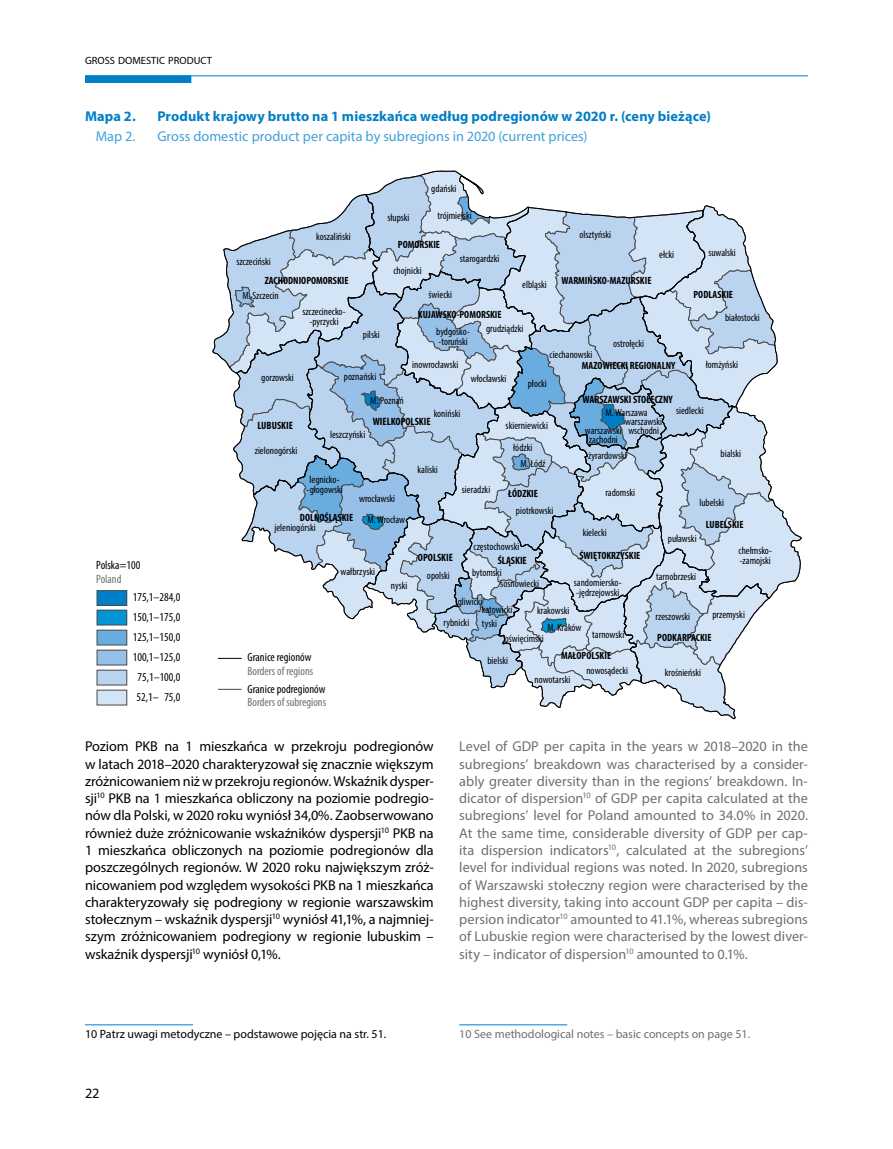
<style>
.page{position:relative;width:893px;height:1149px;background:#fff}
.page>*{position:absolute;margin:0;border:0;box-sizing:border-box;transform-origin:0 0}
.Tekst_podstawowy_EN{font:14.25px/17.2px "Myriad Pro";color:#706f6f;text-align:justify}
.Tekst_podstawowy_PL{font:14.25px/17.2px "Myriad Pro";letter-spacing:-.01em;color:#000;text-align:justify}
.Tytuł_mapy_PL{font:700 14.25px "Myriad Pro";letter-spacing:.01em;color:#007ec7}
.Tytuł_mapy_EN{font:14.25px "Myriad Pro";color:#41a0da}
.t1{font:condensed 12px/13.5px "Myriad Pro";color:#000}
.t2{font:condensed 12px/13.5px "Myriad Pro";color:#6f6f6e}
.Przypis_PL{font:12px "Myriad Pro";color:#000}
.Przypis_EN{font:12px "Myriad Pro";color:#706f6f}
.t3{font:700 condensed 10.65px "Myriad Pro";color:#000}
.t4{font:condensed 10.65px "Myriad Pro";color:#000}
.t5{font:condensed 10.5px/9.9px "Myriad Pro";color:#000}
.t6{font:700 condensed 10.5px "Myriad Pro";color:#000}
.t7{font:10.5px "Myriad Pro";color:#000}
.s1{color:#6f6f6e}
.s2{color:#000}
</style>
<div class="page">
<div style="left:85px;top:75px;width:106px;height:8px;background:#007ec7"></div>
<hr style="left:85px;top:75px;width:723px;height:1px;background:#007ec7">
<div style="left:97px;top:690px;width:30px;height:14px;background:#d3e4f7"></div>
<div style="left:97px;top:650px;width:30px;height:14px;background:#96c0e8"></div>
<div style="left:97px;top:649px;width:30px;height:16px;border:1px solid #4a4949"></div>
<div style="left:97px;top:630px;width:30px;height:14px;background:#69acdf"></div>
<div style="left:97px;top:629px;width:30px;height:16px;border:1px solid #4a4949"></div>
<div style="left:97px;top:670px;width:30px;height:14px;background:#bad4f0"></div>
<div style="left:97px;top:669px;width:30px;height:16px;border:1px solid #4a4949"></div>
<div style="left:97px;top:610px;width:30px;height:15px;background:#0095d4"></div>
<div style="left:97px;top:609px;width:30px;height:16px;border:1px solid #4a4949"></div>
<div style="left:97px;top:590px;width:30px;height:15px;background:#007ec7"></div>
<div style="left:97px;top:590px;width:30px;height:15px;border:1px solid #4a4949"></div>
<svg style="left:212px;top:170px;width:590px;height:549px"></svg>
<hr style="left:85px;top:1024px;width:108px;height:1px;background:#007ec7">
<hr style="left:459px;top:1024px;width:108px;height:1px;background:#007ec7">
<p class="t7" style="left:85px;top:54px;width:129px">GROSS DOMESTIC PRODUCT</p>
<p class="Tytuł_mapy_PL" style="left:85px;top:107px;width:52px">Mapa 2.</p>
<p class="Tytuł_mapy_PL" style="left:157px;top:107px;width:555px">Produkt krajowy brutto na 1 mieszkańca według podregionów w 2020 r. (ceny bieżące)</p>
<p class="Tytuł_mapy_EN" style="left:96px;top:127px;width:41px">Map 2.</p>
<p class="Tytuł_mapy_EN" style="left:157px;top:127px;width:432px">Gross domestic product per capita by subregions in 2020 (current prices)</p>
<p class="t5" style="left:431px;top:183px;width:27px">gdański</p>
<p class="t5" style="left:387px;top:213px;width:24px">słupski</p>
<p class="t5" style="left:438px;top:210px;width:36px">trójmiejski</p>
<p class="t5" style="left:316px;top:232px;width:36px">koszaliński</p>
<p class="t6" style="left:398px;top:238px;width:44px">POMORSKIE</p>
<p class="t5" style="left:579px;top:229px;width:33px">olsztyński</p>
<p class="t5" style="left:236px;top:256px;width:36px">szczeciński</p>
<p class="t6" style="left:265px;top:273px;width:85px">ZACHODNIOPOMORSKIE</p>
<p class="t5" style="left:242px;top:290px;width:38px">M. Szczecin</p>
<p class="t5" style="left:393px;top:265px;width:30px">chojnicki</p>
<p class="t5" style="left:429px;top:289px;width:25px">świecki</p>
<p class="t5" style="left:460px;top:253px;width:41px">starogardzki</p>
<p class="t5" style="left:522px;top:279px;width:26px">elbląski</p>
<p class="t6" style="left:562px;top:274px;width:91px">WARMIŃSKO-MAZURSKIE</p>
<p class="t4" style="left:659px;top:248px;width:16px">ełcki</p>
<p class="t5" style="left:302px;top:306px;width:45px;text-align:center">szczecinecko--pyrzycki</p>
<p class="t5" style="left:363px;top:329px;width:18px">pilski</p>
<p class="t6" style="left:418px;top:308px;width:85px">KUJAWSKO-POMORSKIE</p>
<p class="t5" style="left:436px;top:327px;width:35px">bydgosko--toruński</p>
<p class="t5" style="left:412px;top:359px;width:48px">inowrocławski</p>
<p class="t5" style="left:486px;top:323px;width:39px">grudziądzki</p>
<p class="t5" style="left:549px;top:349px;width:45px">ciechanowski</p>
<p class="t5" style="left:613px;top:338px;width:32px">ostrołęcki</p>
<p class="t6" style="left:582px;top:359px;width:95px">MAZOWIECKI REGIONALNY</p>
<p class="t5" style="left:261px;top:372px;width:34px">gorzowski</p>
<p class="t5" style="left:344px;top:372px;width:34px">poznański</p>
<p class="t5" style="left:471px;top:373px;width:37px">włocławski</p>
<p class="t5" style="left:528px;top:378px;width:21px">płocki</p>
<p class="t5" style="left:370px;top:395px;width:35px">M. Poznań</p>
<p class="t3" style="left:582px;top:393px;width:92px">WARSZAWSKI STOŁECZNY</p>
<p class="t5" style="left:708px;top:247px;width:29px">suwalski</p>
<p class="t6" style="left:693px;top:288px;width:41px">PODLASKIE</p>
<p class="t5" style="left:725px;top:312px;width:36px">białostocki</p>
<p class="t5" style="left:706px;top:359px;width:34px">łomżyński</p>
<p class="t3" style="left:257px;top:418px;width:37px">LUBUSKIE</p>
<p class="t5" style="left:255px;top:445px;width:44px">zielonogórski</p>
<p class="t5" style="left:330px;top:429px;width:37px">leszczyński</p>
<p class="t5" style="left:434px;top:408px;width:28px">koniński</p>
<p class="t3" style="left:373px;top:414px;width:59px">WIELKOPOLSKIE</p>
<p class="t5" style="left:417px;top:464px;width:22px">kaliski</p>
<p class="t4" style="left:506px;top:419px;width:44px">skierniewicki</p>
<p class="t5" style="left:513px;top:442px;width:21px">łódzki</p>
<p class="t5" style="left:521px;top:458px;width:26px">M. Łódź</p>
<p class="t5" style="left:605px;top:407px;width:44px">M. Warszawa</p>
<p class="t5" style="left:625px;top:417px;width:38px;line-height:8.7px">warszawski wschodni</p>
<p class="t5" style="left:585px;top:426px;width:38px;line-height:8.7px;text-align:center">warszawski zachodni</p>
<p class="t5" style="left:588px;top:450px;width:40px">żyrardowski</p>
<p class="t5" style="left:676px;top:405px;width:29px">siedlecki</p>
<p class="t5" style="left:720px;top:448px;width:22px">bialski</p>
<p class="t1" style="left:96px;top:558px;width:46px">Polska=100<br><span class="s1">Poland</span></p>
<p class="t1" style="left:133px;top:590px;width:49px">175,1–284,0</p>
<p class="t1" style="left:133px;top:609px;width:49px">150,1–175,0</p>
<p class="t1" style="left:133px;top:629px;width:49px">125,1–150,0</p>
<p class="t1" style="left:133px;top:649px;width:49px">100,1–125,0</p>
<p class="t1" style="left:137px;top:669px;width:44px">75,1–100,0</p>
<p class="t1" style="left:137px;top:690px;width:46px">52,1– 75,0</p>
<p class="t5" style="left:307px;top:474px;width:38px">legnicko--głogowski</p>
<p class="t5" style="left:359px;top:493px;width:38px">wrocławski</p>
<p class="t6" style="left:300px;top:510px;width:55px">DOLNOŚLĄSKIE</p>
<p class="t5" style="left:274px;top:522px;width:43px">jeleniogórski</p>
<p class="t5" style="left:367px;top:514px;width:39px">M. Wrocław</p>
<p class="t5" style="left:341px;top:566px;width:36px">wałbrzyski</p>
<p class="t5" style="left:391px;top:579px;width:18px">nyski</p>
<p class="t2" style="left:247px;top:650px;width:67px"><span class="s2">Granice regionów<br></span>Borders of regions</p>
<p class="t2" style="left:247px;top:681px;width:80px"><span class="s2">Granice podregionów<br></span>Borders of subregions</p>
<p class="t5" style="left:462px;top:484px;width:30px">sieradzki</p>
<p class="t6" style="left:508px;top:486px;width:31px">ŁÓDZKIE</p>
<p class="t5" style="left:516px;top:505px;width:39px">piotrkowski</p>
<p class="t3" style="left:418px;top:551px;width:37px">OPOLSKIE</p>
<p class="t5" style="left:474px;top:541px;width:47px">częstochowski</p>
<p class="t3" style="left:498px;top:553px;width:31px">ŚLĄSKIE</p>
<p class="t5" style="left:605px;top:487px;width:31px">radomski</p>
<p class="t5" style="left:583px;top:527px;width:26px">kielecki</p>
<p class="t6" style="left:579px;top:548px;width:63px">ŚWIĘTOKRZYSKIE</p>
<p class="t5" style="left:427px;top:570px;width:24px">opolski</p>
<p class="t5" style="left:472px;top:567px;width:31px">bytomski</p>
<p class="t5" style="left:574px;top:577px;width:49px">sandomiersko--jędrzejowski</p>
<p class="t5" style="left:500px;top:578px;width:40px">sosnowiecki</p>
<p class="t5" style="left:458px;top:595px;width:26px">gliwicki</p>
<p class="t5" style="left:482px;top:604px;width:32px">katowicki</p>
<p class="t5" style="left:537px;top:604px;width:34px">krakowski</p>
<p class="t5" style="left:444px;top:617px;width:55px">rybnicki tyski</p>
<p class="t5" style="left:487px;top:655px;width:22px">bielski</p>
<p class="t5" style="left:547px;top:622px;width:36px">M. Kraków</p>
<p class="t5" style="left:592px;top:629px;width:34px">tarnowski</p>
<p class="t5" style="left:505px;top:633px;width:41px">oświęcimski</p>
<p class="t6" style="left:561px;top:648px;width:52px">MAŁOPOLSKIE</p>
<p class="t5" style="left:534px;top:673px;width:37px">nowotarski</p>
<p class="t5" style="left:586px;top:664px;width:43px">nowosądecki</p>
<p class="t5" style="left:699px;top:497px;width:26px">lubelski</p>
<p class="t5" style="left:668px;top:533px;width:30px">puławski</p>
<p class="t5" style="left:656px;top:571px;width:41px">tarnobrzeski</p>
<p class="t6" style="left:706px;top:518px;width:39px">LUBELSKIE</p>
<p class="t5" style="left:738px;top:545px;width:35px">chełmsko--zamojski</p>
<p class="t5" style="left:656px;top:611px;width:36px">rzeszowski</p>
<p class="t5" style="left:712px;top:609px;width:34px">przemyski</p>
<p class="t6" style="left:657px;top:630px;width:56px">PODKARPACKIE</p>
<p class="t5" style="left:665px;top:667px;width:38px">krośnieński</p>
<p class="Tekst_podstawowy_PL" style="left:85px;top:737px;width:350px">Poziom PKB na 1 mieszkańca w przekroju podregionów w latach 2018–2020 charakteryzował się znacznie większym zróżnicowaniem niż w przekroju regionów. Wskaźnik dysper&shy;sji<sup>10</sup> PKB na 1 mieszkańca obliczony na poziomie podregio&shy;nów dla Polski, w 2020 roku wyniósł 34,0%. Zaobserwowano również duże zróżnicowanie wskaźników dyspersji<sup>10</sup> PKB na 1 mieszkańca obliczonych na poziomie podregionów dla poszczególnych regionów. W 2020 roku największym zróż&shy;nicowaniem pod względem wysokości PKB na 1 mieszkańca charakteryzowały się podregiony w regionie warszawskim stołecznym – wskaźnik dyspersji<sup>10</sup> wyniósł 41,1%, a najmniej&shy;szym zróżnicowaniem podregiony w regionie lubuskim – wskaźnik dyspersji<sup>10</sup> wyniósł 0,1%.</p>
<p class="Tekst_podstawowy_EN" style="left:459px;top:737px;width:350px">Level of GDP per capita in the years w 2018–2020 in the subregions’ breakdown was characterised by a consider&shy;ably greater diversity than in the regions’ breakdown. In&shy;dicator of dispersion<sup>10</sup> of GDP per capita calculated at the subregions’ level for Poland amounted to 34.0% in 2020.<br>At the same time, considerable diversity of GDP per cap&shy;ita dispersion indicators<sup>10</sup>, calculated at the subregions’ level for individual regions was noted. In 2020, subregions of Warszawski stołeczny region were characterised by the highest diversity, taking into account GDP per capita – dis&shy;persion indicator<sup>10</sup> amounted to 41.1%, whereas subregions of Lubuskie region were characterised by the lowest diver&shy;sity – indicator of dispersion<sup>10</sup> amounted to 0.1%.</p>
<p class="Przypis_PL" style="left:85px;top:1026px;width:303px">10 Patrz uwagi metodyczne – podstawowe pojęcia na str. 51.</p>
<h1 class="Tekst_podstawowy_PL" style="left:85px;top:1083px;width:16px">22</h1>
<p class="Przypis_EN" style="left:459px;top:1026px;width:292px">10 See methodological notes – basic concepts on page 51.</p>
</div>
